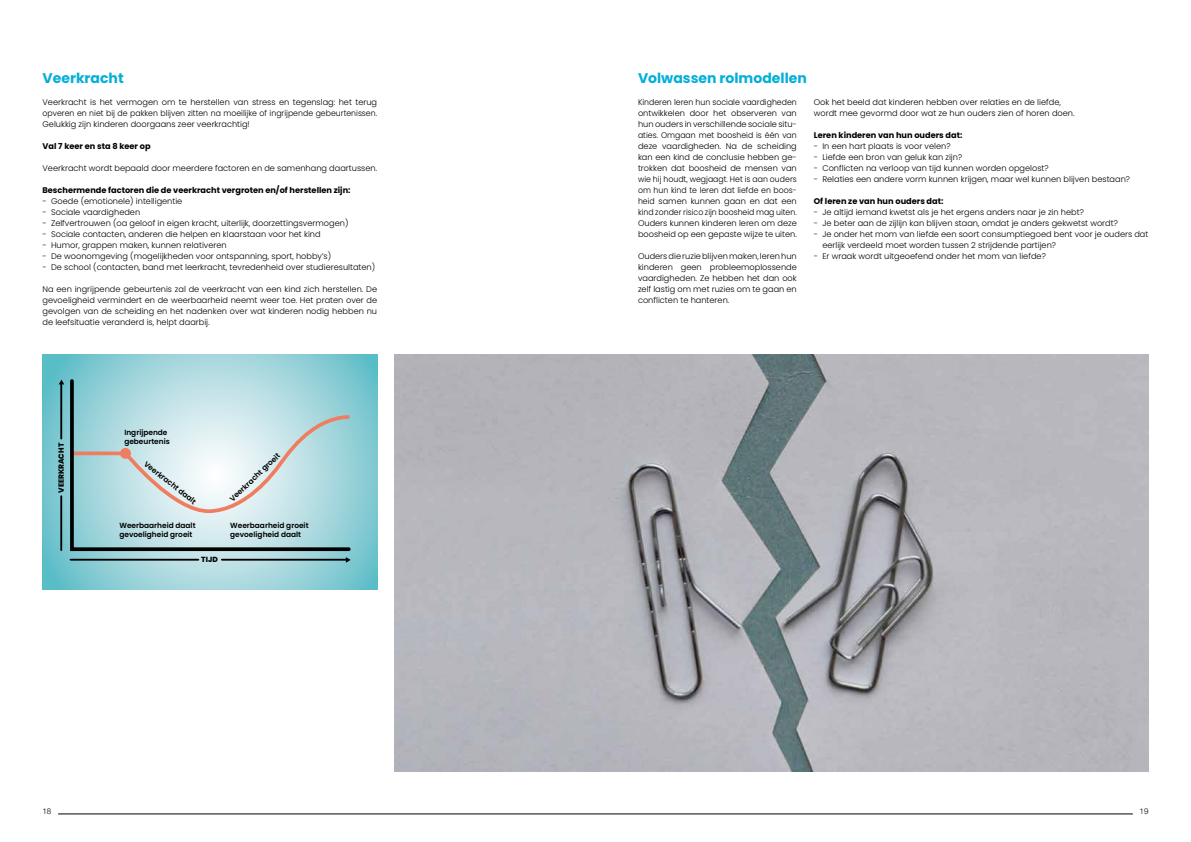
<style>
.page{position:relative;width:1191px;height:842px;background:#fff}
.page>*{position:absolute;margin:0;border:0;box-sizing:border-box;transform-origin:0 0}
.t1{font:700 14px "Poppins";color:#04afda}
.t2{font:300 8.2px/11px "Poppins";color:#000;text-align:justify}
.t3{font:300 8.2px/11px "Poppins";color:#000;text-align:justify;scale:.95 1}
.t4{font:700 8.2px "Poppins";color:#000}
.t5{font:300 8px "Helvetica Neue LT";color:#000}
.t6{font:600 7.4px/8.9px "Poppins";color:#000}
.t7{font:800 7.4px "Poppins";color:#000}
</style>
<div class="page">
<hr style="left:58px;top:814px;width:1074px;height:1px;background:#000">
<img style="left:394px;top:354px;width:754px;height:417px">
<svg style="left:43px;top:354px;width:334px;height:236px;background:#8ccdd4"></svg>
<hr style="left:70px;top:559px;width:128px;height:2px;background:#000">
<hr style="left:222px;top:559px;width:125px;height:2px;background:#000">
<svg style="left:346px;top:557px;width:5px;height:6px"></svg>
<hr style="left:60px;top:496px;width:2px;height:54px;background:#000">
<hr style="left:60px;top:383px;width:2px;height:56px;background:#000">
<svg style="left:59px;top:380px;width:5px;height:4px"></svg>
<svg style="left:68px;top:377px;width:284px;height:176px;background:#b8d7da"></svg>
<h1 class="t1" style="left:43px;top:70px;width:83px">Veerkracht</h1>
<h1 class="t1" style="left:638px;top:70px;width:170px">Volwassen rolmodellen</h1>
<p class="t2" style="left:43px;top:97px;width:336px">Veerkracht is het vermogen om te herstellen van stress en tegenslag: het terug opveren en niet bij de pakken blijven zitten na moeilijke of ingrijpende gebeurtenissen.<br>Gelukkig zijn kinderen doorgaans zeer veerkrachtig!</p>
<p class="t4" style="left:43px;top:141px;width:110px">Val 7 keer en sta 8 keer op</p>
<p class="t2" style="left:43px;top:163px;width:336px">Veerkracht wordt bepaald door meerdere factoren en de samenhang daartussen.</p>
<p class="t4" style="left:43px;top:185px;width:309px">Beschermende factoren die de veerkracht vergroten en/of herstellen zijn:</p>
<p class="t2" style="left:43px;top:196px;width:141px">- Goede (emotionele) intelligentie</p>
<p class="t2" style="left:43px;top:207px;width:99px">- Sociale vaardigheden</p>
<p class="t2" style="left:43px;top:218px;width:307px">- Zelfvertrouwen (oa geloof in eigen kracht, uiterlijk, doorzettingsvermogen)</p>
<p class="t2" style="left:43px;top:229px;width:280px">- Sociale contacten, anderen die helpen en klaarstaan voor het kind</p>
<p class="t2" style="left:43px;top:240px;width:186px">- Humor, grappen maken, kunnen relativeren</p>
<p class="t2" style="left:43px;top:251px;width:290px">- De woonomgeving (mogelijkheden voor ontspanning, sport, hobby’s)</p>
<p class="t2" style="left:43px;top:262px;width:334px">- De school (contacten, band met leerkracht, tevredenheid over studieresultaten)</p>
<p class="t2" style="left:43px;top:284px;width:336px">Na een ingrijpende gebeurtenis zal de veerkracht van een kind zich herstellen. De gevoeligheid vermindert en de weerbaarheid neemt weer toe. Het praten over de gevolgen van de scheiding en het nadenken over wat kinderen nodig hebben nu de leefsituatie veranderd is, helpt daarbij.</p>
<p class="t7" style="left:57px;top:493px;width:52px;rotate:-90deg">VEERKRACHT</p>
<p class="t6" style="left:124px;top:428px;width:47px">Ingrijpende gebeurtenis</p>
<p class="t6" style="left:148px;top:460px;width:65px;rotate:38deg">Veerkracht daalt</p>
<p class="t6" style="left:228px;top:497px;width:67px;rotate:-44deg">Veerkracht groeit</p>
<p class="t6" style="left:119px;top:521px;width:78px">Weerbaarheid daalt gevoeligheid groeit</p>
<p class="t6" style="left:230px;top:521px;width:80px">Weerbaarheid groeit gevoeligheid daalt</p>
<p class="t7" style="left:201px;top:555px;width:18px">TIJD</p>
<p class="t3" style="left:638px;top:97px;width:169px">Kinderen leren hun sociale vaardigheden ontwikkelen door het observeren van hun ouders in verschillende sociale situ&shy;aties. Omgaan met boosheid is één van deze vaardigheden. Na de scheiding kan een kind de conclusie hebben ge&shy;trokken dat boosheid de mensen van wie hij houdt, wegjaagt. Het is aan ouders om hun kind te leren dat liefde en boos&shy;heid samen kunnen gaan en dat een kind zonder risico zijn boosheid mag uiten.<br>Ouders kunnen kinderen leren om deze boosheid op een gepaste wijze te uiten.</p>
<p class="t2" style="left:638px;top:251px;width:160px">Ouders die ruzie blijven maken, leren hun kinderen geen probleemoplossende vaardigheden. Ze hebben het dan ook zelf lastig om met ruzies om te gaan en conflicten te hanteren.</p>
<p class="t2" style="left:814px;top:97px;width:262px">Ook het beeld dat kinderen hebben over relaties en de liefde, wordt mee gevormd door wat ze hun ouders zien of horen doen.</p>
<p class="t4" style="left:814px;top:130px;width:150px">Leren kinderen van hun ouders dat:</p>
<p class="t2" style="left:814px;top:141px;width:138px">- In een hart plaats is voor velen?</p>
<p class="t2" style="left:814px;top:152px;width:150px">- Liefde een bron van geluk kan zijn?</p>
<p class="t2" style="left:814px;top:163px;width:236px">- Conflicten na verloop van tijd kunnen worden opgelost?</p>
<p class="t2" style="left:814px;top:174px;width:318px">- Relaties een andere vorm kunnen krijgen, maar wel kunnen blijven bestaan?</p>
<p class="t4" style="left:814px;top:196px;width:131px">Of leren ze van hun ouders dat:</p>
<p class="t2" style="left:814px;top:207px;width:271px">- Je altijd iemand kwetst als je het ergens anders naar je zin hebt?</p>
<p class="t2" style="left:814px;top:218px;width:305px">- Je beter aan de zijlijn kan blijven staan, omdat je anders gekwetst wordt?</p>
<p class="t2" style="left:822px;top:229px;width:327px;text-indent:-9px">- Je onder het mom van liefde een soort consumptiegoed bent voor je ouders dat eerlijk verdeeld moet worden tussen 2 strijdende partijen?</p>
<p class="t2" style="left:814px;top:251px;width:233px">- Er wraak wordt uitgeoefend onder het mom van liefde?</p>
<p class="t5" style="left:43px;top:806px;width:10px">18</p>
<p class="t5" style="left:1139px;top:806px;width:10px">19</p>
</div>
